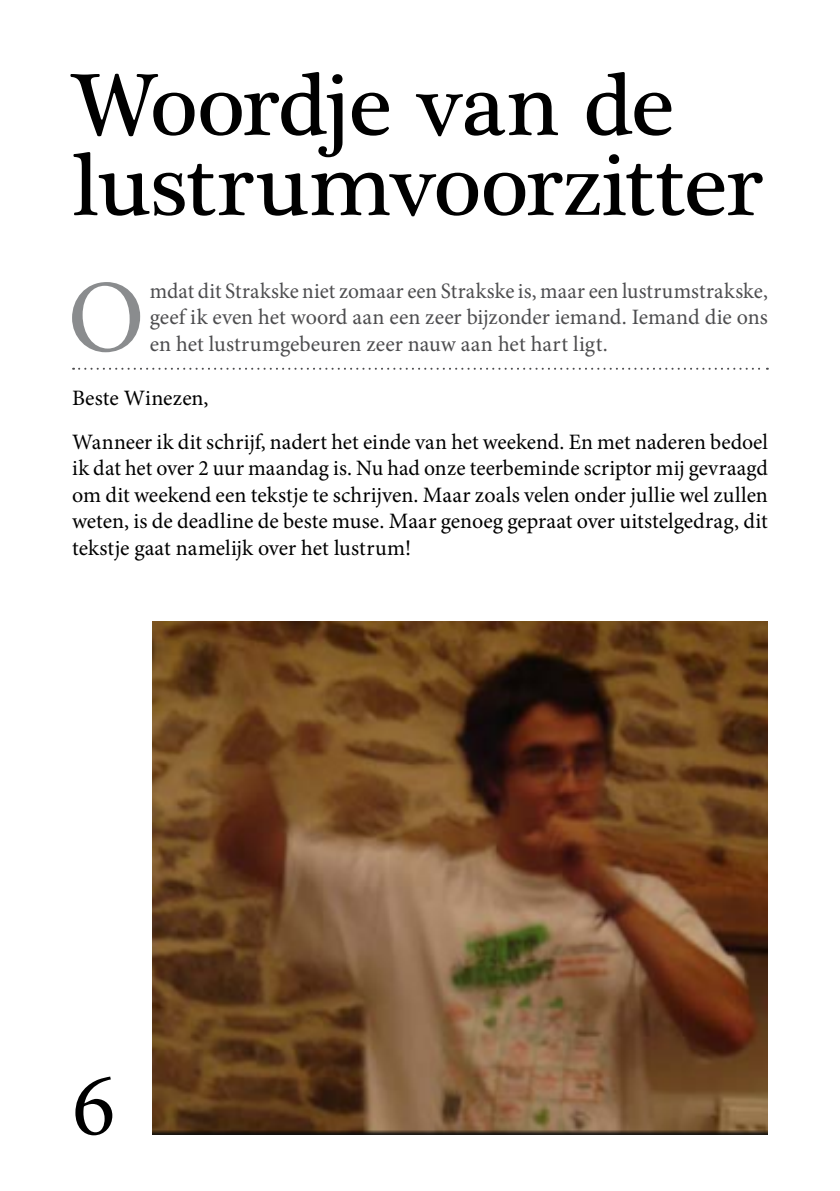
<style>
.page{position:relative;width:840px;height:1191px;background:#fff}
.page>*{position:absolute;margin:0;border:0;box-sizing:border-box;transform-origin:0 0}
.t1{font:103.2px "Minion Pro";color:#8a8c8e}
.t2{font:90px/80px "Plantagenet Cherokee";letter-spacing:-.01em;color:#000}
.t3{font:90px "Minion Pro";color:#000}
.t4{font:22px/26.4px "Minion Pro";color:#000}
.t5{font:22px/26.4px "Minion Pro";color:#4d4d4f;text-align:justify}
</style>
<div class="page">
<svg style="left:73px;top:368px;width:694px;height:2px"></svg>
<img style="left:152px;top:621px;width:615px;height:513px">
<h2 class="t2" style="left:72px;top:69px;width:691px">Woordje van de lustrumvoorzitter</h2>
<h1 class="t1" style="left:67px;top:249px;width:79px">O</h1>
<p class="t5" style="left:150px;top:278px;width:619px">mdat dit Strakske niet zomaar een Strakske is, maar een lustrumstrakske, geef ik even het woord aan een zeer bijzonder iemand. Iemand die ons en het lustrumgebeuren zeer nauw aan het hart ligt.</p>
<p class="t4" style="left:72px;top:377px;width:697px;line-height:43.4px">Beste Winezen,<br>Wanneer ik dit schrijf, nadert het einde van het weekend. En met naderen bedoel</p>
<p class="t4" style="left:72px;top:455px;width:697px;text-align:justify">ik dat het over 2 uur maandag is. Nu had onze teerbeminde scriptor mij gevraagd om dit weekend een tekstje te schrijven. Maar zoals velen onder jullie wel zullen weten, is de deadline de beste muse. Maar genoeg gepraat over uitstelgedrag, dit tekstje gaat namelijk over het lustrum!</p>
<h2 class="t3" style="left:72px;top:1045px;width:45px">6</h2>
</div>
